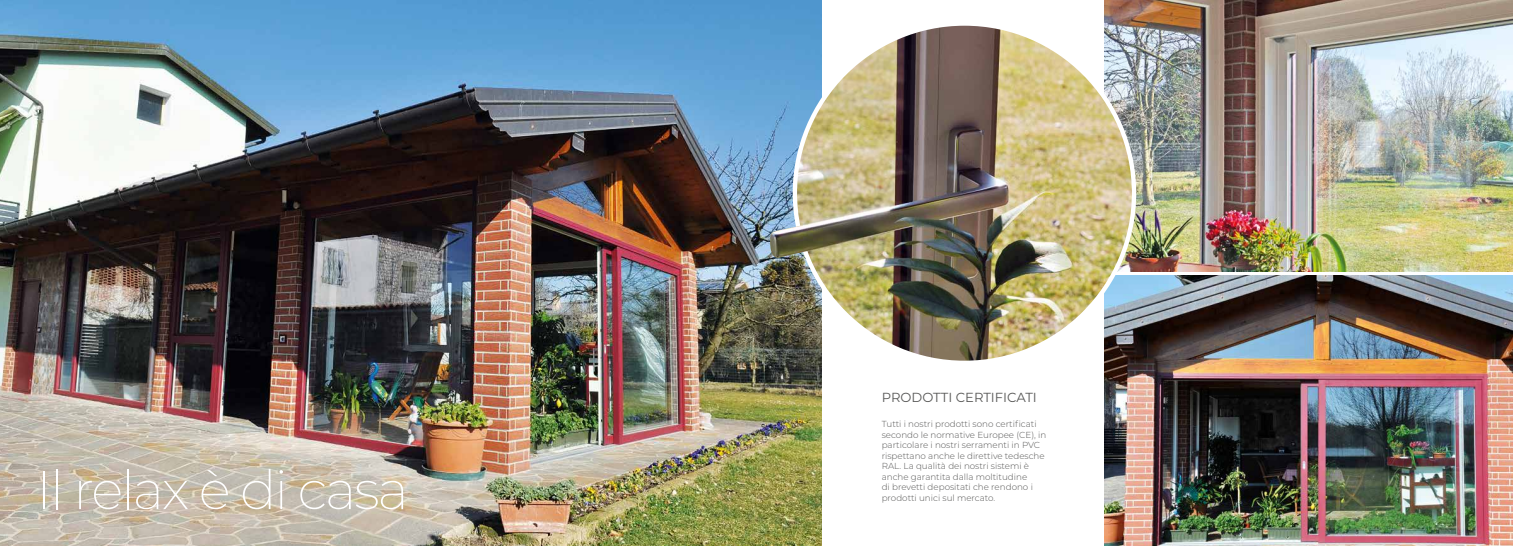
<style>
.page{position:relative;width:1513px;height:546px;background:#fff}
.page>*{position:absolute;margin:0;border:0;box-sizing:border-box;transform-origin:0 0}
.t1{font:200 54.16px "Montserrat";letter-spacing:-.04em;color:#fff}
.t2{font:13.12px "Montserrat";color:#575756}
.t3{font:300 8.75px/10.5px "Montserrat";color:#575756}
</style>
<div class="page">
<img style="left:0;top:0;width:822px;height:546px">
<img style="left:1105px;top:275px;width:408px;height:271px">
<img style="left:1105px;top:0;width:408px;height:271px">
<img style="left:795px;top:24px;width:339px;height:339px;border-radius:169px">
<img style="left:769px;top:205px;width:125px;height:53px">
<h1 class="t1" style="left:36px;top:453px;width:374px">Il relax è di casa</h1>
<h2 class="t2" style="left:882px;top:388px;width:157px">PRODOTTI CERTIFICATI</h2>
<p class="t3" style="left:882px;top:418px;width:166px">Tutti i nostri prodotti sono certificati secondo le normative Europee (CE), in particolare i nostri serramenti in PVC rispettano anche le direttive tedesche RAL. La qualità dei nostri sistemi è anche garantita dalla moltitudine<br>di brevetti depositati che rendono i prodotti unici sul mercato.</p>
</div>
